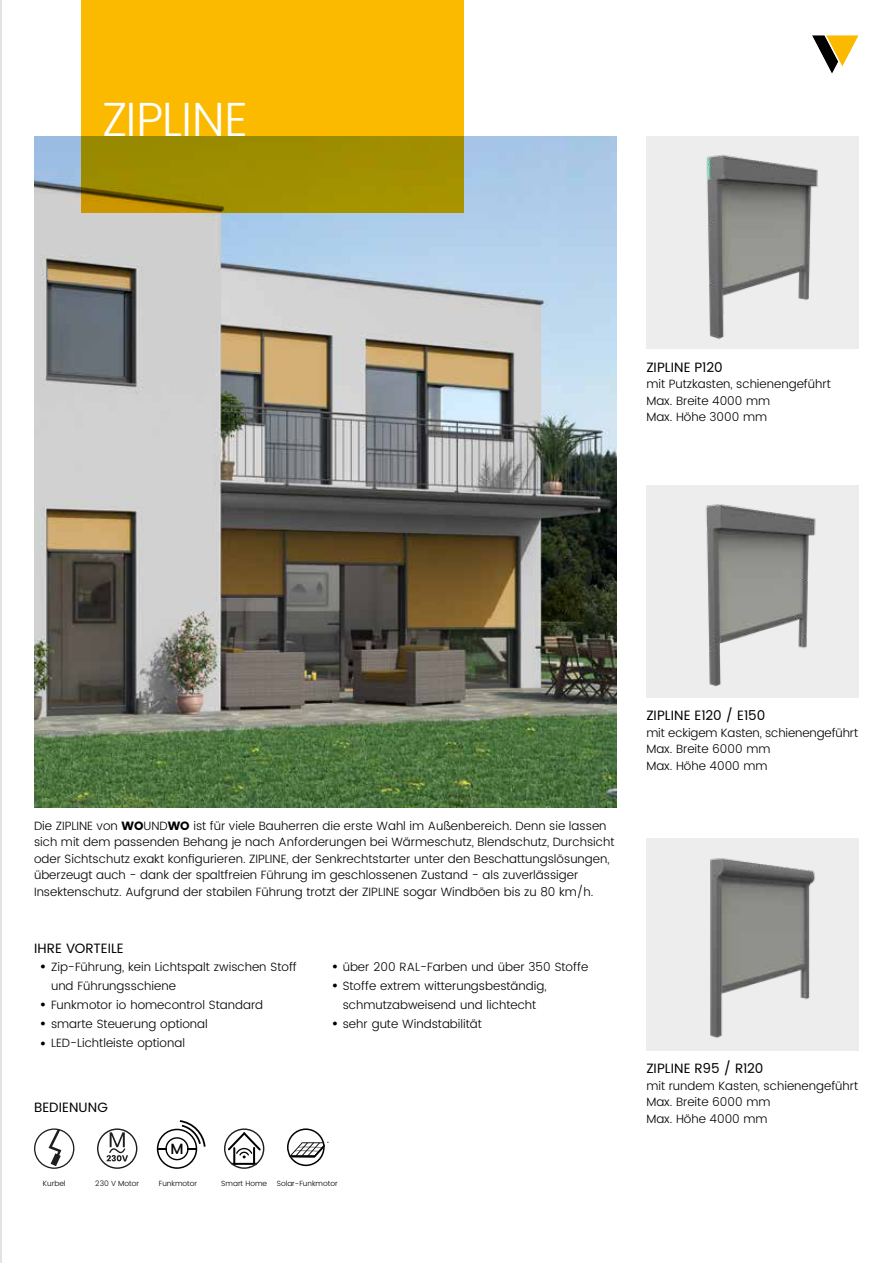
<style>
.page{position:relative;width:893px;height:1263px;background:#fff}
.page>*{position:absolute;margin:0;border:0;box-sizing:border-box;transform-origin:0 0}
.t1{font:300 48px "Poppins";letter-spacing:-.005em;color:#fff}
.t2{font:500 14.85px "Poppins";color:#010202}
.t3{font:13.5px "Poppins";letter-spacing:-.005em;color:#000}
.t4{font:13.5px "Poppins";letter-spacing:.015em;color:#000}
.t5{font:300 12px/16.5px "Poppins";color:#000}
.t6{font:300 7.5px "Poppins";color:#000}
.s1{font-weight:700}
.s2{font-size:16.5px}
</style>
<div class="page">
<svg style="left:812px;top:35px;width:47px;height:39px"></svg>
<hr style="left:0;top:0;width:1px;height:1263px;background:#e3e3e3">
<img style="left:34px;top:136px;width:583px;height:672px">
<svg style="left:81px;top:0;width:382px;height:213px;background:#d9a900"></svg>
<img style="left:646px;top:136px;width:213px;height:213px">
<img style="left:646px;top:485px;width:213px;height:212px">
<img style="left:646px;top:838px;width:213px;height:212px">
<svg style="left:34px;top:1128px;width:40px;height:41px"></svg>
<svg style="left:97px;top:1128px;width:40px;height:41px"></svg>
<svg style="left:157px;top:1120px;width:49px;height:49px"></svg>
<svg style="left:224px;top:1128px;width:40px;height:41px"></svg>
<svg style="left:287px;top:1128px;width:38px;height:38px"></svg>
<h1 class="t1" style="left:102px;top:85px;width:147px">ZIPLINE</h1>
<p class="t3" style="left:646px;top:357px;width:78px">ZIPLINE P120</p>
<p class="t5" style="left:646px;top:376px;width:186px">mit Putzkasten, schienengeführt<br>Max. Breite 4000 mm<br>Max. Höhe 3000 mm</p>
<p class="t5" style="left:34px;top:818px;width:582px">Die ZIPLINE von <span class="s1">WO</span>UND<span class="s1">WO</span> ist für viele Bauherren die erste Wahl im Außenbereich. Denn sie lassen sich mit dem passenden Behang je nach Anforderungen bei Wärmeschutz, Blendschutz, Durchsicht oder Sichtschutz exakt konfigurieren. ZIPLINE, der Senkrechtstarter unter den Beschattungslösungen, überzeugt auch - dank der spaltfreien Führung im geschlossenen Zustand - als zuverlässiger Insektenschutz. Aufgrund der stabilen Führung trotzt der ZIPLINE sogar Windböen bis zu 80 km/h.</p>
<p class="t3" style="left:34px;top:938px;width:91px">IHRE VORTEILE</p>
<p class="t5" style="left:51px;top:957px;width:247px;line-height:19.2px;text-indent:-11px"><span class="s2">•</span> Zip-Führung, kein Lichtspalt zwischen Stoff und Führungsschiene</p>
<p class="t5" style="left:40px;top:997px;width:225px"><span class="s2">•</span> Funkmotor io homecontrol Standard</p>
<p class="t5" style="left:40px;top:1016px;width:170px"><span class="s2">•</span> smarte Steuerung optional</p>
<p class="t5" style="left:40px;top:1035px;width:147px"><span class="s2">•</span> LED-Lichtleiste optional</p>
<p class="t4" style="left:34px;top:1098px;width:75px">BEDIENUNG</p>
<p class="t2" style="left:170px;top:1139px;width:15px">M</p>
<p class="t5" style="left:331px;top:959px;width:258px"><span class="s2">•</span> über 200 RAL-Farben und über 350 Stoffe</p>
<p class="t5" style="left:331px;top:976px;width:217px;line-height:19.2px;text-align:center"><span class="s2">•</span> Stoffe extrem witterungsbeständig, schmutzabweisend und lichtecht</p>
<p class="t5" style="left:331px;top:1016px;width:152px"><span class="s2">•</span> sehr gute Windstabilität</p>
<p class="t6" style="left:43px;top:1178px;width:24px">Kurbel</p>
<p class="t6" style="left:95px;top:1178px;width:45px">230 V Motor</p>
<p class="t6" style="left:159px;top:1178px;width:40px">Funkmotor</p>
<p class="t6" style="left:221px;top:1178px;width:47px">Smart Home</p>
<p class="t6" style="left:277px;top:1178px;width:62px">Solar-Funkmotor</p>
<p class="t3" style="left:646px;top:706px;width:120px">ZIPLINE E120 / E150</p>
<p class="t5" style="left:646px;top:725px;width:213px">mit eckigem Kasten, schienengeführt<br>Max. Breite 6000 mm<br>Max. Höhe 4000 mm</p>
<p class="t3" style="left:646px;top:1059px;width:119px">ZIPLINE R95 / R120</p>
<p class="t5" style="left:646px;top:1078px;width:213px">mit rundem Kasten, schienengeführt<br>Max. Breite 6000 mm<br>Max. Höhe 4000 mm</p>
</div>
